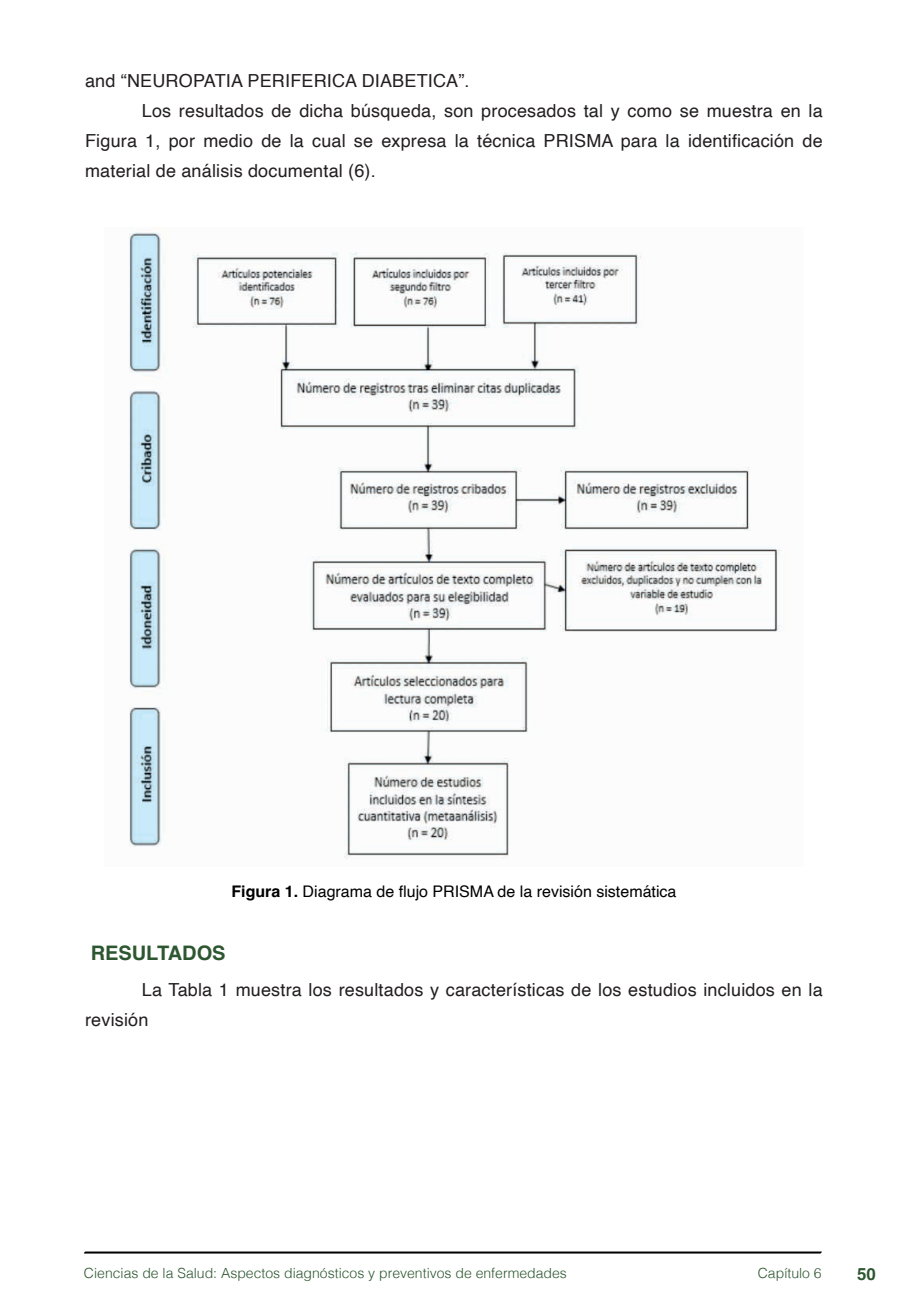
<style>
.page{position:relative;width:908px;height:1304px;background:#fff}
.page>*{position:absolute;margin:0;border:0;box-sizing:border-box;transform-origin:0 0}
.t1{font:700 20px "Helvetica";color:#2d5730}
.t2{font:18px/30px "Helvetica";letter-spacing:.01em;color:#231f20}
.t3{font:700 16.8px "Helvetica";color:#2d5730}
.t4{font:16px "Helvetica";color:#000}
.t5{font:300 14px "Helvetica";color:#2d5730}
.s1{font-weight:700}
</style>
<div class="page">
<svg style="left:84px;top:1251px;width:737px;height:3px"></svg>
<img style="left:129px;top:227px;width:652px;height:632px">
<p class="t2" style="left:85px;top:66px;width:386px">and “NEUROPATIA PERIFERICA DIABETICA”.</p>
<p class="t2" style="left:142px;top:96px;width:682px">Los resultados de dicha búsqueda, son procesados tal y como se muestra en la</p>
<p class="t2" style="left:85px;top:126px;width:738px">Figura 1, por medio de la cual se expresa la técnica PRISMA para la identificación de</p>
<p class="t2" style="left:85px;top:156px;width:292px">material de análisis documental (6).</p>
<p class="t4" style="left:231px;top:879px;width:446px"><span class="s1">Figura 1.</span> Diagrama de flujo PRISMA de la revisión sistemática</p>
<p class="t1" style="left:91px;top:941px;width:136px">RESULTADOS</p>
<p class="t2" style="left:85px;top:975px;width:738px;text-indent:57px">La Tabla 1 muestra los resultados y características de los estudios incluidos en la revisión</p>
<p class="t5" style="left:84px;top:1261px;width:484px">Ciencias de la Salud: Aspectos diagnósticos y preventivos de enfermedades</p>
<p class="t5" style="left:757px;top:1261px;width:65px">Capítulo 6</p>
<p class="t3" style="left:856px;top:1264px;width:20px">50</p>
</div>
